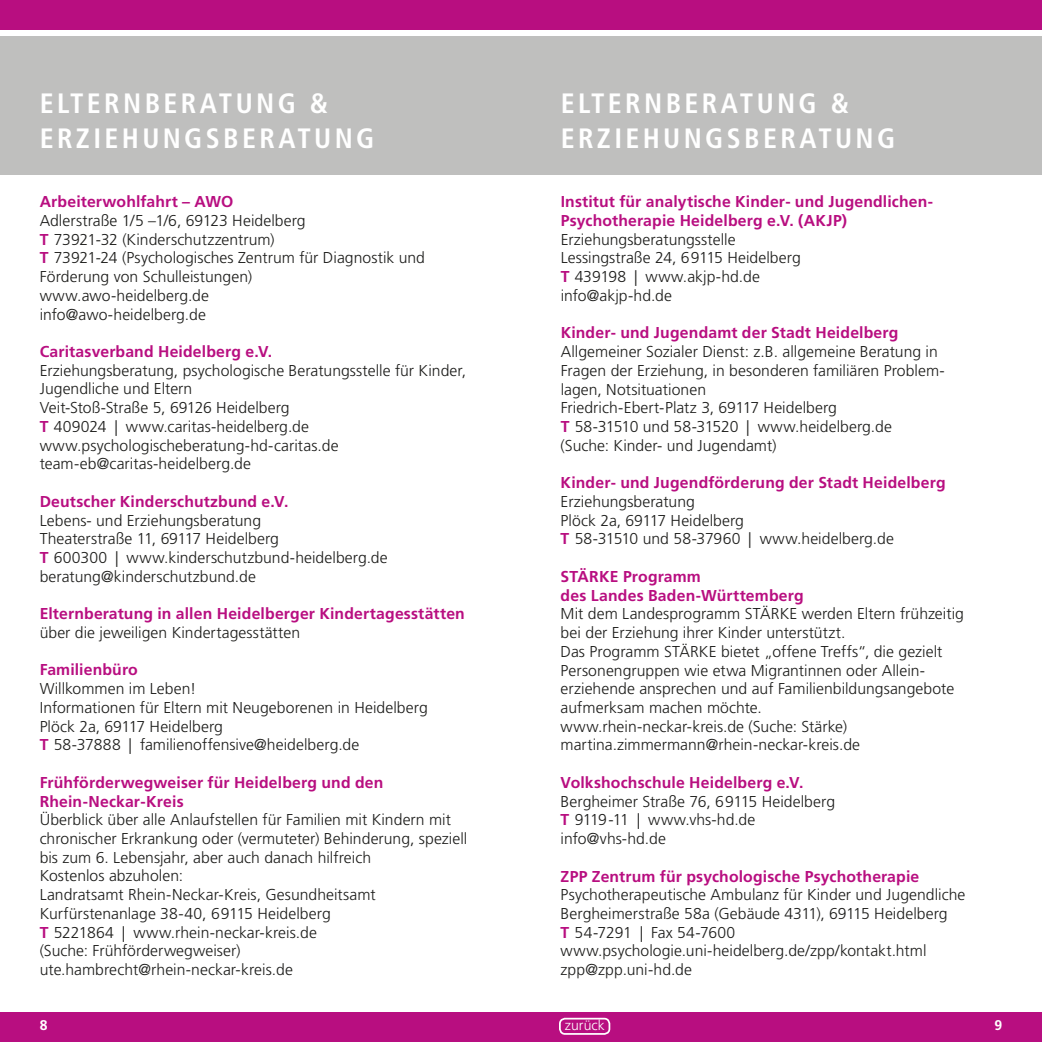
<style>
.page{position:relative;width:1042px;height:1042px;background:#fff}
.page>*{position:absolute;margin:0;border:0;box-sizing:border-box;transform-origin:0 0}
.t1{font:700 condensed 28px/35px "Frutiger";letter-spacing:.12em;color:#fff}
.t2{font:300 15.75px/18.7px "Frutiger";letter-spacing:.005em;color:#1d1d1b}
.t3{font:700 15.75px/18.7px "Frutiger";letter-spacing:.01em;color:#b80e80}
.t4{font:300 14px "Frutiger";letter-spacing:.005em;color:#fff}
.t5{font:700 14px "Frutiger";color:#fff}
.s1{font-weight:700;color:#b80e80}
</style>
<div class="page">
<div style="left:505px;top:0;width:537px;height:30px;background:#b80e80"></div>
<div style="left:497px;top:1012px;width:545px;height:30px;background:#b80e80"></div>
<div style="left:505px;top:36px;width:537px;height:139px;background:#bfbfbe"></div>
<div style="left:0;top:0;width:537px;height:30px;background:#b80e80"></div>
<div style="left:0;top:1012px;width:542px;height:30px;background:#b80e80"></div>
<div style="left:0;top:36px;width:540px;height:139px;background:#bfbfbe"></div>
<div style="left:559px;top:1018px;width:51px;height:17px;border:2px solid #fff;border-radius:5px"></div>
<h1 class="t1" style="left:40px;top:86px;width:336px">ELTERNBERATUNG &amp;<br>ERZIEHUNGSBERATUNG</h1>
<h1 class="t1" style="left:561px;top:86px;width:336px">ELTERNBERATUNG &amp;<br>ERZIEHUNGSBERATUNG</h1>
<p class="t3" style="left:40px;top:192px;width:195px">Arbeiterwohlfahrt – AWO</p>
<p class="t2" style="left:40px;top:211px;width:387px">Adlerstraße 1/5 –1/6, 69123 Heidelberg<br><span class="s1">T</span> 73921-32 (Kinderschutzzentrum)<br><span class="s1">T</span> 73921-24 (Psychologisches Zentrum für Diagnostik und Förderung von Schulleistungen) www.awo-heidelberg.de<br>info@awo-heidelberg.de</p>
<p class="t3" style="left:40px;top:342px;width:234px">Caritasverband Heidelberg e.V.</p>
<p class="t2" style="left:40px;top:361px;width:428px">Erziehungsberatung, psychologische Beratungsstelle für Kinder, Jugendliche und Eltern<br>Veit-Stoß-Straße 5, 69126 Heidelberg<br><span class="s1">T</span> 409024 | www.caritas-heidelberg.de www.psychologischeberatung-hd-caritas.de team-eb@caritas-heidelberg.de</p>
<p class="t3" style="left:40px;top:492px;width:250px">Deutscher Kinderschutzbund e.V.</p>
<p class="t2" style="left:40px;top:511px;width:350px">Lebens- und Erziehungsberatung<br>Theaterstraße 11, 69117 Heidelberg<br><span class="s1">T</span> 600300 | www.kinderschutzbund-heidelberg.de beratung@kinderschutzbund.de</p>
<p class="t3" style="left:40px;top:604px;width:427px">Elternberatung in allen Heidelberger Kindertagesstätten</p>
<p class="t2" style="left:40px;top:623px;width:262px">über die jeweiligen Kindertagesstätten</p>
<p class="t3" style="left:40px;top:661px;width:100px">Familienbüro</p>
<p class="t2" style="left:40px;top:679px;width:389px">Willkommen im Leben!<br>Informationen für Eltern mit Neugeborenen in Heidelberg Plöck 2a, 69117 Heidelberg<br><span class="s1">T</span> 58-37888 | familienoffensive@heidelberg.de</p>
<p class="t3" style="left:40px;top:773px;width:345px">Frühförderwegweiser für Heidelberg und den<br>Rhein-Neckar-Kreis</p>
<p class="t2" style="left:40px;top:810px;width:429px">Überblick über alle Anlaufstellen für Familien mit Kindern mit chronischer Erkrankung oder (vermuteter) Behinderung, speziell bis zum 6. Lebensjahr, aber auch danach hilfreich<br>Kostenlos abzuholen:<br>Landratsamt Rhein-Neckar-Kreis, Gesundheitsamt Kurfürstenanlage 38-40, 69115 Heidelberg<br><span class="s1">T</span> 5221864 | www.rhein-neckar-kreis.de<br>(Suche: Frühförderwegweiser) ute.hambrecht@rhein-neckar-kreis.de</p>
<p class="t3" style="left:561px;top:192px;width:374px">Institut für analytische Kinder- und Jugendlichen-<br>Psychotherapie Heidelberg e.V. (AKJP)</p>
<p class="t2" style="left:561px;top:230px;width:242px">Erziehungsberatungsstelle<br>Lessingstraße 24, 69115 Heidelberg<br><span class="s1">T</span> 439198 | www.akjp-hd.de info@akjp-hd.de</p>
<p class="t3" style="left:561px;top:324px;width:339px">Kinder- und Jugendamt der Stadt Heidelberg</p>
<p class="t2" style="left:561px;top:342px;width:386px">Allgemeiner Sozialer Dienst: z.B. allgemeine Beratung in Fragen der Erziehung, in besonderen familiären Problem&shy;lagen, Notsituationen<br>Friedrich-Ebert-Platz 3, 69117 Heidelberg<br><span class="s1">T</span> 58-31510 und 58-31520 | www.heidelberg.de<br>(Suche: Kinder- und Jugendamt)</p>
<p class="t3" style="left:561px;top:473px;width:386px">Kinder- und Jugendförderung der Stadt Heidelberg</p>
<p class="t2" style="left:561px;top:492px;width:335px">Erziehungsberatung<br>Plöck 2a, 69117 Heidelberg<br><span class="s1">T</span> 58-31510 und 58-37960 | www.heidelberg.de</p>
<p class="t3" style="left:561px;top:567px;width:245px">STÄRKE Programm<br>des Landes Baden-Württemberg</p>
<p class="t2" style="left:561px;top:605px;width:405px">Mit dem Landesprogramm STÄRKE werden Eltern frühzeitig bei der Erziehung ihrer Kinder unterstützt.<br>Das Programm STÄRKE bietet „offene Treffs“, die gezielt Personengruppen wie etwa Migrantinnen oder Allein&shy;erziehende ansprechen und auf Familienbildungsangebote aufmerksam machen möchte.<br>www.rhein-neckar-kreis.de (Suche: Stärke) martina.zimmermann@rhein-neckar-kreis.de</p>
<p class="t3" style="left:561px;top:773px;width:244px">Volkshochschule Heidelberg e.V.</p>
<p class="t2" style="left:561px;top:792px;width:276px">Bergheimer Straße 76, 69115 Heidelberg<br><span class="s1">T</span> 9119-11 | www.vhs-hd.de info@vhs-hd.de</p>
<p class="t3" style="left:561px;top:867px;width:360px">ZPP Zentrum für psychologische Psychotherapie</p>
<p class="t2" style="left:560px;top:885px;width:406px">Psychotherapeutische Ambulanz für Kinder und Jugendliche Bergheimerstraße 58a (Gebäude 4311), 69115 Heidelberg<br><span class="s1">T</span> 54-7291 | Fax 54-7600 www.psychologie.uni-heidelberg.de/zpp/kontakt.html zpp@zpp.uni-hd.de</p>
<p class="t5" style="left:40px;top:1016px;width:9px">8</p>
<p class="t4" style="left:565px;top:1017px;width:42px">zurück</p>
<p class="t5" style="left:994px;top:1016px;width:9px">9</p>
</div>
